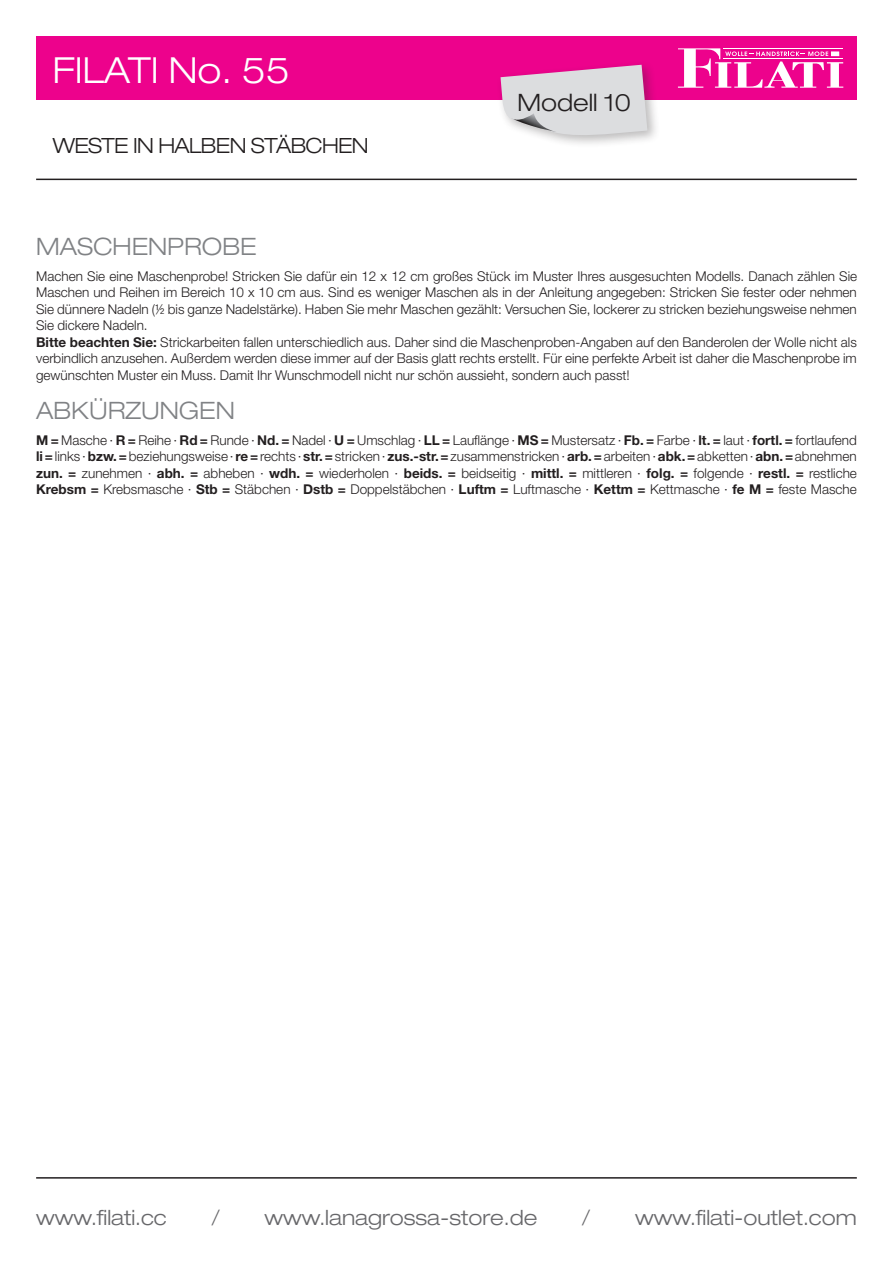
<style>
.page{position:relative;width:893px;height:1263px;background:#fff}
.page>*{position:absolute;margin:0;border:0;box-sizing:border-box;transform-origin:0 0}
.t1{font:300 expanded 36px "Helvetica Neue LT Std";color:#fff}
.t2{font:300 expanded 24px "Helvetica Neue LT Std";color:#808285}
.t3{font:300 expanded 24px "Helvetica Neue LT Std";color:#231f20}
.t4{font:300 expanded 21px "Helvetica Neue LT Std";color:#67676a}
.t5{font:300 expanded 21px "Helvetica Neue LT Std";letter-spacing:-.03em;color:#231f20}
.t6{font:300 13.5px/16.5px "Helvetica Neue LT Std";color:#231f20}
.s1{font-stretch:condensed}
.s2{font-weight:700}
</style>
<div class="page">
<hr style="left:36px;top:1177px;width:821px;height:1px;background:#231f20">
<hr style="left:36px;top:179px;width:821px;height:1px;background:#231f20">
<div style="left:36px;top:36px;width:821px;height:64px;background:#ed028c"></div>
<svg style="left:678px;top:48px;width:165px;height:40px"></svg>
<div style="left:496px;top:60px;width:164px;height:89px;background:#231f20;opacity:.3"></div>
<svg style="left:501px;top:65px;width:146px;height:75px;background:#dcc8d6"></svg>
<h1 class="t1" style="left:53px;top:49px;width:238px">FILATI No. 55</h1>
<h3 class="t5" style="left:53px;top:133px;width:317px">WESTE IN HALBEN STÄBCHEN</h3>
<h2 class="t2" style="left:36px;top:233px;width:222px">MASCHENPROBE</h2>
<h2 class="t3" style="left:518px;top:88px;width:115px">Modell 10</h2>
<p class="t6" style="left:36px;top:268px;width:823px">Machen Sie eine Maschenprobe! Stricken Sie dafür ein 12 x 12 cm großes Stück im Muster Ihres ausgesuchten Modells. Danach zählen Sie Maschen und Reihen im Bereich 10 x 10 cm aus. Sind es weniger Maschen als in der Anleitung angegeben: Stricken Sie fester oder nehmen Sie dünnere Nadeln (<span class="s1">½</span> bis ganze Nadelstärke). Haben Sie mehr Maschen gezählt: Versuchen Sie, lockerer zu stricken beziehungsweise nehmen Sie dickere Nadeln.<br><span class="s2">Bitte beachten Sie:</span> Strickarbeiten fallen unterschiedlich aus. Daher sind die Maschenproben-Angaben auf den Banderolen der Wolle nicht als verbindlich anzusehen. Außerdem werden diese immer auf der Basis glatt rechts erstellt. Für eine perfekte Arbeit ist daher die Maschenprobe im gewünschten Muster ein Muss. Damit Ihr Wunschmodell nicht nur schön aussieht, sondern auch passt!</p>
<h2 class="t2" style="left:36px;top:396px;width:200px">ABKÜRZUNGEN</h2>
<p class="t6" style="left:36px;top:432px;width:822px;text-align:justify"><span class="s2">M =</span> Masche · <span class="s2">R =</span> Reihe · <span class="s2">Rd =</span> Runde · <span class="s2">Nd. =</span> Nadel · <span class="s2">U =</span> Umschlag · <span class="s2">LL =</span> Lauflänge · <span class="s2">MS =</span> Mustersatz · <span class="s2">Fb. =</span> Farbe · <span class="s2">lt. =</span> laut · <span class="s2">fortl. =</span> fortlaufend <span class="s2">li =</span> links · <span class="s2">bzw. =</span> beziehungsweise · <span class="s2">re =</span> rechts · <span class="s2">str. =</span> stricken · <span class="s2">zus.-str. =</span> zusammenstricken · <span class="s2">arb. =</span> arbeiten · <span class="s2">abk. =</span> abketten · <span class="s2">abn. =</span> abnehmen <span class="s2">zun. =</span> zunehmen · <span class="s2">abh. =</span> abheben · <span class="s2">wdh. =</span> wiederholen · <span class="s2">beids. =</span> beidseitig · <span class="s2">mittl. =</span> mittleren · <span class="s2">folg. =</span> folgende · <span class="s2">restl. =</span> restliche <span class="s2">Krebsm =</span> Krebsmasche · <span class="s2">Stb =</span> Stäbchen · <span class="s2">Dstb =</span> Doppelstäbchen · <span class="s2">Luftm =</span> Luftmasche · <span class="s2">Kettm =</span> Kettmasche · <span class="s2">fe M =</span> feste Masche</p>
<h3 class="t4" style="left:36px;top:1205px;width:132px">www.filati.cc</h3>
<h3 class="t4" style="left:211px;top:1205px;width:10px">/</h3>
<h3 class="t4" style="left:265px;top:1205px;width:274px">www.lanagrossa-store.de</h3>
<h3 class="t4" style="left:582px;top:1205px;width:10px">/</h3>
<h3 class="t4" style="left:635px;top:1205px;width:223px">www.filati-outlet.com</h3>
</div>
